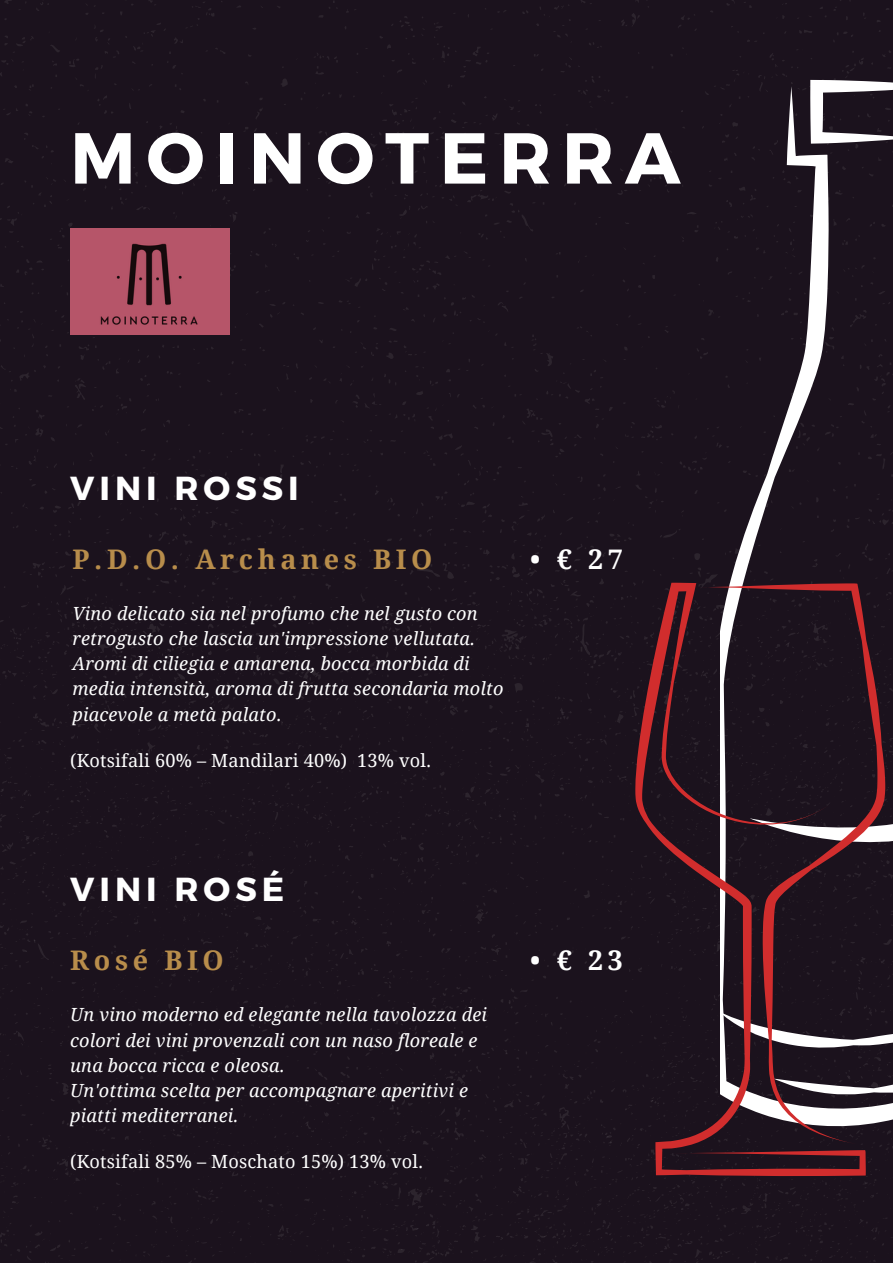
<style>
.page{position:relative;width:893px;height:1264px;background:#fff}
.page>*{position:absolute;margin:0;border:0;box-sizing:border-box;transform-origin:0 0}
.t1{font:700 72px "Montserrat";letter-spacing:.15em;color:#fff}
.t2{font:700 33.3px "Montserrat";letter-spacing:.15em;color:#fff}
.t3{font:700 27px "Droid Serif";letter-spacing:.17em;color:#b88d4b}
.t4{font:700 27px "Droid Serif";color:#fff}
.t5{font:italic 18.15px/25.2px "Droid Serif";letter-spacing:.01em;color:#fff}
.t6{font:18.15px "Droid Serif";letter-spacing:.01em;color:#fff}
</style>
<div class="page">
<div style="left:0;top:0;width:892px;height:597px;background:#1b121d"></div>
<div style="left:0;top:597px;width:892px;height:665px;background:#1b121d"></div>
<div style="left:720px;top:86px;width:172px;height:1042px;background:#1b121d"></div>
<svg style="left:749px;top:80px;width:143px;height:767px;background:#352d36"></svg>
<svg style="left:885px;top:1005px;width:7px;height:89px"></svg>
<svg style="left:635px;top:582px;width:231px;height:594px;background:#35161f"></svg>
<svg style="left:699px;top:583px;width:186px;height:561px;background:#3a2630"></svg>
<img style="left:70px;top:228px;width:160px;height:106px">
<h1 class="t1" style="left:70px;top:113px;width:611px">MOINOTERRA</h1>
<h2 class="t2" style="left:70px;top:467px;width:230px">VINI ROSSI</h2>
<h3 class="t3" style="left:72px;top:540px;width:361px">P.D.O. Archanes BIO</h3>
<h3 class="t4" style="left:530px;top:540px;width:94px">•€27</h3>
<p class="t5" style="left:72px;top:600px;width:432px">Vino delicato sia nel profumo che nel gusto con retrogusto che lascia un'impressione vellutata.<br>Aromi di ciliegia e amarena, bocca morbida di media intensità, aroma di frutta secondaria molto piacevole a metà palato.</p>
<p class="t6" style="left:70px;top:747px;width:362px">(Kotsifali 60% – Mandilari 40%) 13% vol.</p>
<h2 class="t2" style="left:70px;top:868px;width:215px">VINI ROSÉ</h2>
<h3 class="t3" style="left:70px;top:941px;width:155px">Rosé BIO</h3>
<h3 class="t4" style="left:530px;top:941px;width:94px">•€23</h3>
<p class="t5" style="left:70px;top:1001px;width:418px">Un vino moderno ed elegante nella tavolozza dei colori dei vini provenzali con un naso floreale e una bocca ricca e oleosa.<br>Un'ottima scelta per accompagnare aperitivi e piatti mediterranei.</p>
<p class="t6" style="left:70px;top:1149px;width:354px">(Kotsifali 85% – Moschato 15%) 13% vol.</p>
</div>
